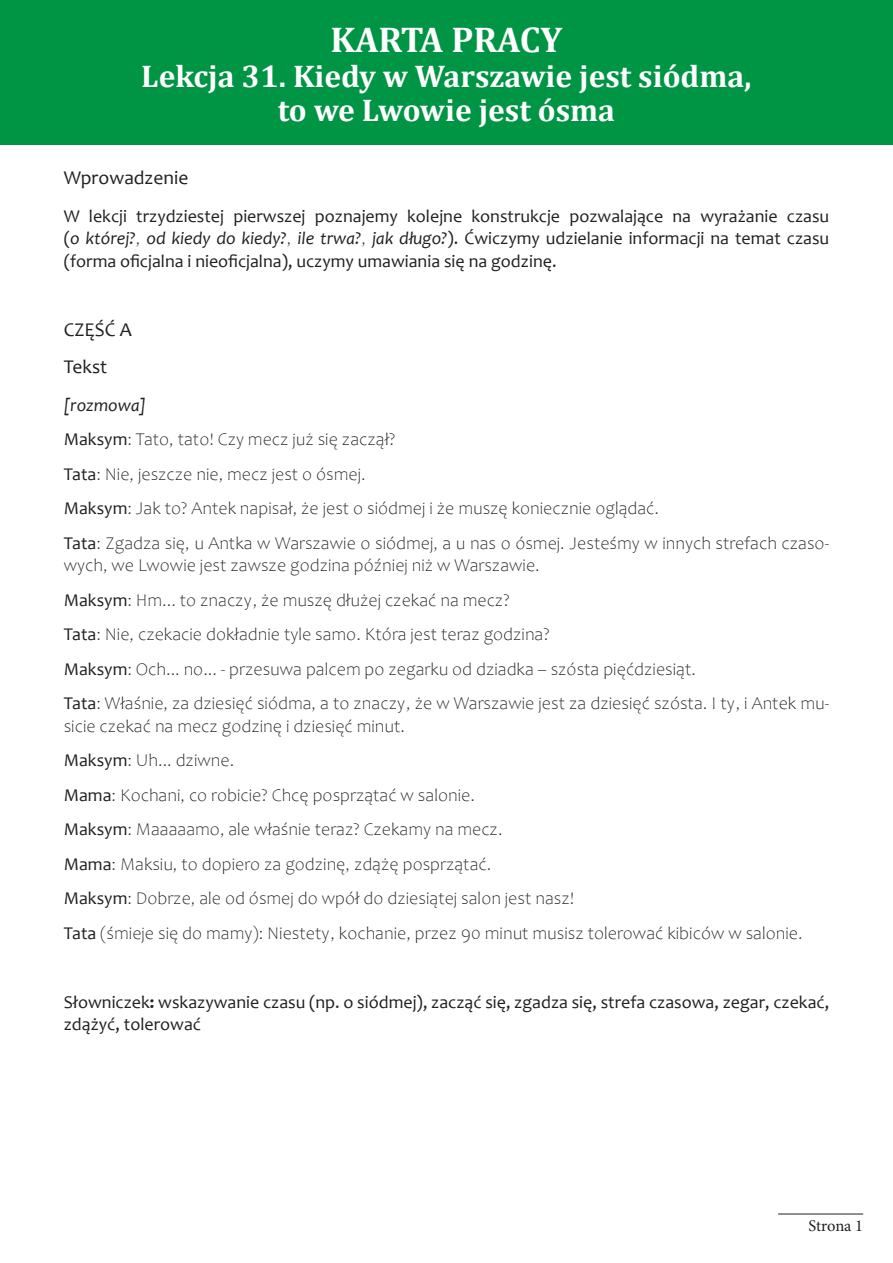
<style>
.page{position:relative;width:893px;height:1263px;background:#fff}
.page>*{position:absolute;margin:0;border:0;box-sizing:border-box;transform-origin:0 0}
.KARTA_PRACY{font:700 36px "Cambria";color:#fff}
.Lekcja_nr__Tytuł{font:700 31.5px/34.5px "Cambria";color:#fff;text-align:center}
.Śródtytuł{font:19.5px "Candara";color:#231f20}
.TEKST_podstawowy{font:300 18px/22.5px "Candara";color:#231f20}
.TEKST_podstawowy-2{font:18px/22.5px "Candara";color:#231f20;text-align:justify}
.Słowniczek{font:18px/22.5px "Candara";color:#231f20}
.TEKST_podstawowy-3{font:italic 18px "Candara";color:#231f20}
.t1{font:16.5px "Minion Pro";letter-spacing:-.01em;color:#231f20}
.s1{font-style:italic}
.s2{font-weight:300}
.s3{font-weight:400}
.s4{font-weight:700}
</style>
<div class="page">
<hr style="left:778px;top:1213px;width:85px;height:1px;background:#231f20">
<div style="left:0;top:0;width:893px;height:145px;background:#009544"></div>
<p class="KARTA_PRACY" style="left:331px;top:14px;width:233px">KARTA PRACY</p>
<p class="Lekcja_nr__Tytuł" style="left:141px;top:57px;width:612px">Lekcja 31. Kiedy w Warszawie jest siódma, to we Lwowie jest ósma</p>
<p class="Śródtytuł" style="left:64px;top:166px;width:126px">Wprowadzenie</p>
<p class="TEKST_podstawowy-2" style="left:64px;top:204px;width:767px">W lekcji trzydziestej pierwszej poznajemy kolejne konstrukcje pozwalające na wyrażanie czasu (<span class="s1">o której?</span><span class="s2">,</span> <span class="s1">od kiedy do kiedy?</span><span class="s2">,</span> <span class="s1">ile trwa?</span><span class="s2">,</span> <span class="s1">jak długo?</span>). Ćwiczymy udzielanie informacji na temat czasu (forma oficjalna i nieoficjalna), uczymy umawiania się na godzinę.</p>
<p class="Śródtytuł" style="left:64px;top:317px;width:69px">CZĘŚĆ A</p>
<p class="Śródtytuł" style="left:64px;top:355px;width:45px">Tekst</p>
<p class="TEKST_podstawowy-3" style="left:64px;top:394px;width:84px">[rozmowa]</p>
<p class="TEKST_podstawowy" style="left:64px;top:428px;width:333px"><span class="s3">Maksym</span>: Tato, tato! Czy mecz już się zaczął?</p>
<p class="TEKST_podstawowy" style="left:64px;top:463px;width:303px"><span class="s3">Tata</span>: Nie, jeszcze nie, mecz jest o ósmej.</p>
<p class="TEKST_podstawowy" style="left:64px;top:497px;width:597px"><span class="s3">Maksym</span>: Jak to? Antek napisał, że jest o siódmej i że muszę koniecznie oglądać.</p>
<p class="TEKST_podstawowy" style="left:64px;top:532px;width:767px"><span class="s3">Tata</span>: Zgadza się, u Antka w Warszawie o siódmej, a u nas o ósmej. Jesteśmy w innych strefach czaso&shy;wych, we Lwowie jest zawsze godzina później niż w Warszawie.</p>
<p class="TEKST_podstawowy" style="left:64px;top:589px;width:447px"><span class="s3">Maksym</span>: Hm... to znaczy, że muszę dłużej czekać na mecz?</p>
<p class="TEKST_podstawowy" style="left:64px;top:623px;width:488px"><span class="s3">Tata</span>: Nie, czekacie dokładnie tyle samo. Która jest teraz godzina?</p>
<p class="TEKST_podstawowy" style="left:64px;top:658px;width:634px"><span class="s3">Maksym</span>: Och... no... - przesuwa palcem po zegarku od dziadka – szósta pięćdziesiąt.</p>
<p class="TEKST_podstawowy" style="left:64px;top:692px;width:767px"><span class="s3">Tata</span>: Właśnie, za dziesięć siódma, a to znaczy, że w Warszawie jest za dziesięć szósta. I ty, i Antek mu&shy;sicie czekać na mecz godzinę i dziesięć minut.</p>
<p class="TEKST_podstawowy" style="left:64px;top:749px;width:172px"><span class="s3">Maksym</span>: Uh... dziwne.</p>
<p class="TEKST_podstawowy" style="left:64px;top:784px;width:413px"><span class="s3">Mama</span>: Kochani, co robicie? Chcę posprzątać w salonie.</p>
<p class="TEKST_podstawowy" style="left:64px;top:818px;width:440px"><span class="s3">Maksym</span>: Maaaaamo, ale właśnie teraz? Czekamy na mecz.</p>
<p class="TEKST_podstawowy" style="left:64px;top:853px;width:429px"><span class="s3">Mama</span>: Maksiu, to dopiero za godzinę, zdążę posprzątać.</p>
<p class="TEKST_podstawowy" style="left:64px;top:887px;width:512px"><span class="s3">Maksym</span>: Dobrze, ale od ósmej do wpół do dziesiątej salon jest nasz!</p>
<p class="TEKST_podstawowy" style="left:64px;top:922px;width:740px"><span class="s3">Tata</span> (śmieje się do mamy): Niestety, kochanie, przez 90 minut musisz tolerować kibiców w salonie.</p>
<p class="Słowniczek" style="left:64px;top:990px;width:767px">Słowniczek<span class="s4">:</span> wskazywanie czasu (np. o siódmej), zacząć się, zgadza się, strefa czasowa, zegar, czekać, zdążyć, tolerować</p>
<p class="t1" style="left:808px;top:1215px;width:56px">Strona 1</p>
</div>
